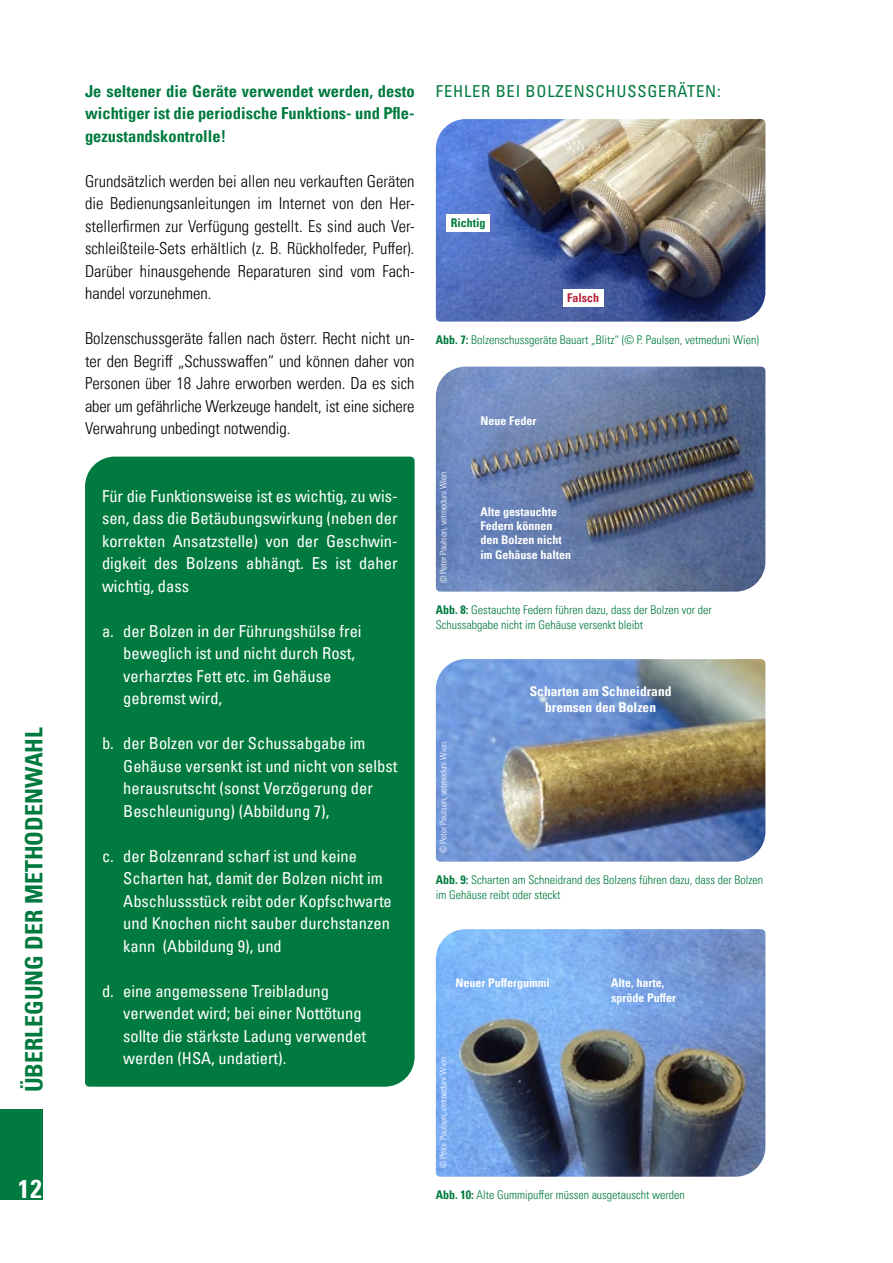
<style>
.page{position:relative;width:893px;height:1263px;background:#fff}
.page>*{position:absolute;margin:0;border:0;box-sizing:border-box;transform-origin:0 0}
.t1{font:700 condensed 25.5px "Univers LT Pro";color:#fff}
.t2{font:700 condensed 24px "Univers LT Pro";color:#007a3e}
.t3{font:condensed 16.5px/22.5px "Univers LT Pro";color:#fff}
.t4{font:300 condensed 16.5px/22.5px "Univers LT Pro";color:#000;text-align:justify}
.t5{font:700 condensed 16.5px/22.5px "Univers LT Pro";color:#007a3e;text-align:justify}
.t6{font:condensed 16.5px "Univers LT Pro";letter-spacing:.05em;color:#007a3e}
.t7{font:700 condensed 13.5px/16.2px "Univers LT Pro";color:#fff;text-align:center}
.t8{font:300 condensed 12px/14.4px "Univers LT Pro";color:#007a3e}
.t9{font:700 condensed 12px/14.4px "Univers LT Pro";color:#fff}
.t10{font:700 condensed 12px "Univers LT Pro";color:#007a3e}
.t11{font:700 condensed 12px "Univers LT Pro";color:#b71f3a}
.t12{font:300 condensed 9px "Univers LT Pro";color:#fff}
.s1{font-weight:700}
</style>
<div class="page">
<div style="left:0;top:1109px;width:43px;height:90px;background:#007a3e"></div>
<div style="left:85px;top:457px;width:330px;height:630px;background:#007a3e"></div>
<img style="left:436px;top:119px;width:329px;height:203px">
<div style="left:446px;top:214px;width:44px;height:18px;background:#fff"></div>
<div style="left:563px;top:289px;width:40px;height:17px;background:#fff"></div>
<img style="left:436px;top:367px;width:329px;height:225px">
<img style="left:436px;top:659px;width:329px;height:203px">
<img style="left:436px;top:929px;width:329px;height:248px">
<h2 class="t2" style="left:19px;top:1092px;width:366px;rotate:-90deg">ÜBERLEGUNG DER METHODENWAHL</h2>
<h1 class="t1" style="left:18px;top:1173px;width:25px">12</h1>
<p class="t5" style="left:85px;top:79px;width:331px">Je seltener die Geräte verwendet werden, desto wichtiger ist die periodische Funktions- und Pfle&shy;gezustandskontrolle!</p>
<p class="t4" style="left:85px;top:169px;width:331px">Grundsätzlich werden bei allen neu verkauften Geräten die Bedienungsanleitungen im Internet von den Her&shy;stellerfirmen zur Verfügung gestellt. Es sind auch Ver&shy;schleißteile-Sets erhältlich (z. B. Rückholfeder, Puffer).<br>Darüber hinausgehende Reparaturen sind vom Fach&shy;handel vorzunehmen.</p>
<p class="t4" style="left:85px;top:326px;width:331px">Bolzenschussgeräte fallen nach österr. Recht nicht un&shy;ter den Begriff „Schusswaffen“ und können daher von Personen über 18 Jahre erworben werden. Da es sich aber um gefährliche Werkzeuge handelt, ist eine sichere Verwahrung unbedingt notwendig.</p>
<p class="t3" style="left:102px;top:484px;width:297px;text-align:justify">Für die Funktionsweise ist es wichtig, zu wis&shy;sen, dass die Betäubungswirkung (neben der korrekten Ansatzstelle) von der Geschwin&shy;digkeit des Bolzens abhängt. Es ist daher wichtig, dass</p>
<p class="t3" style="left:123px;top:619px;width:240px;text-indent:-21px">a. der Bolzen in der Führungshülse frei beweglich ist und nicht durch Rost, verharztes Fett etc. im Gehäuse gebremst wird,</p>
<p class="t3" style="left:123px;top:732px;width:275px;text-indent:-21px">b. der Bolzen vor der Schussabgabe im Gehäuse versenkt ist und nicht von selbst herausrutscht (sonst Verzögerung der Beschleunigung) (Abbildung 7),</p>
<p class="t3" style="left:123px;top:844px;width:270px;text-indent:-21px">c. der Bolzenrand scharf ist und keine Scharten hat, damit der Bolzen nicht im Abschlussstück reibt oder Kopfschwarte und Knochen nicht sauber durchstanzen kann (Abbildung 9), und</p>
<p class="t3" style="left:123px;top:979px;width:244px;text-indent:-21px">d. eine angemessene Treibladung verwendet wird; bei einer Nottötung sollte die stärkste Ladung verwendet werden (HSA, undatiert).</p>
<p class="t6" style="left:436px;top:80px;width:286px">FEHLER BEI BOLZENSCHUSSGERÄTEN:</p>
<p class="t10" style="left:451px;top:216px;width:36px">Richtig</p>
<p class="t11" style="left:567px;top:290px;width:33px">Falsch</p>
<p class="t8" style="left:436px;top:332px;width:325px"><span class="s1">Abb. 7:</span> Bolzenschussgeräte Bauart „Blitz“ (© P. Paulsen, vetmeduni Wien)</p>
<p class="t12" style="left:437px;top:583px;width:113px;rotate:-90deg">© Peter Paulsen, vetmeduni Wien</p>
<p class="t9" style="left:480px;top:413px;width:57px">Neue Feder</p>
<p class="t9" style="left:480px;top:504px;width:92px">Alte gestauchte<br>Federn können den Bolzen nicht im Gehäuse halten</p>
<p class="t8" style="left:436px;top:602px;width:277px"><span class="s1">Abb. 8:</span> Gestauchte Federn führen dazu, dass der Bolzen vor der<br>Schussabgabe nicht im Gehäuse versenkt bleibt</p>
<p class="t12" style="left:437px;top:853px;width:113px;rotate:-90deg">© Peter Paulsen, vetmeduni Wien</p>
<p class="t7" style="left:530px;top:682px;width:143px">Scharten am Schneidrand bremsen den Bolzen</p>
<p class="t8" style="left:436px;top:872px;width:329px"><span class="s1">Abb. 9:</span> Scharten am Schneidrand des Bolzens führen dazu, dass der Bolzen im Gehäuse reibt oder steckt</p>
<p class="t9" style="left:455px;top:975px;width:96px">Neuer Puffergummi</p>
<p class="t9" style="left:611px;top:975px;width:66px">Alte, harte, spröde Puffer</p>
<p class="t12" style="left:437px;top:1168px;width:113px;rotate:-90deg">© Peter Paulsen, vetmeduni Wien</p>
<p class="t8" style="left:436px;top:1187px;width:251px"><span class="s1">Abb. 10:</span> Alte Gummipuffer müssen ausgetauscht werden</p>
</div>
